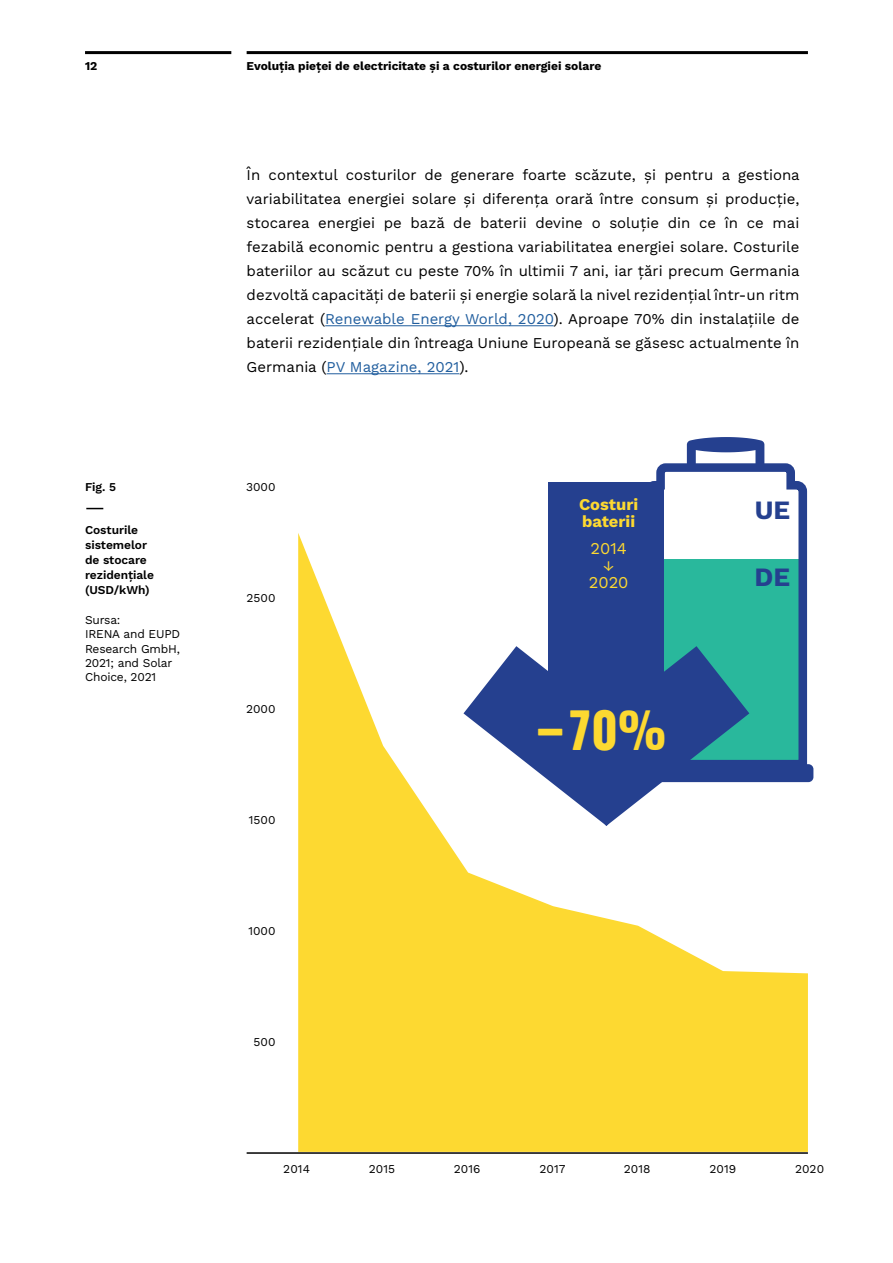
<style>
.page{position:relative;width:893px;height:1263px;background:#fff}
.page>*{position:absolute;margin:0;border:0;box-sizing:border-box;transform-origin:0 0}
.t1{font:48.9px "Zodiac Sans";color:#fdd931}
.t2{font:700 26.4px "Work Sans";color:#25408f}
.t3{font:700 16.5px/17.1px "Work Sans";color:#fdd931}
.t4{font:16.5px "Work Sans";color:#fdd931}
.t5{font:15px/24px "Work Sans";color:#000;text-align:justify}
.t6{font:14.7px "Work Sans";color:#fdd931}
.t7{font:12px/14.4px "Work Sans";letter-spacing:-.015em;color:#000}
.t8{font:700 12px "Work Sans";color:#000}
.t9{font:600 12px/15px "Work Sans";letter-spacing:-.005em;color:#000}
.s1{color:#215e9e}
</style>
<div class="page">
<hr style="left:247px;top:51px;width:561px;height:3px;background:#000">
<hr style="left:85px;top:51px;width:146px;height:3px;background:#000">
<svg style="left:298px;top:533px;width:510px;height:619px;fill:#fdd931"></svg>
<hr style="left:325px;top:325px;width:229px;height:1px;background:#215e9e">
<hr style="left:327px;top:373px;width:132px;height:1px;background:#215e9e">
<hr style="left:247px;top:1152px;width:561px;height:2px;background:#000">
<svg style="left:687px;top:437px;width:77px;height:22px"></svg>
<div style="left:638px;top:764px;width:175px;height:18px;background:#25408f;border-radius:5px"></div>
<svg style="left:650px;top:459px;width:161px;height:306px"></svg>
<div style="left:548px;top:482px;width:116px;height:240px;background:#25408f"></div>
<svg style="left:463px;top:646px;width:286px;height:180px"></svg>
<svg style="left:86px;top:508px;width:17px;height:1px"></svg>
<p class="t8" style="left:85px;top:56px;width:14px">12</p>
<p class="t9" style="left:85px;top:479px;width:33px">Fig. 5</p>
<p class="t9" style="left:85px;top:522px;width:70px">Costurile sistemelor de stocare rezidențiale (USD/kWh)</p>
<p class="t7" style="left:85px;top:612px;width:97px">Sursa:<br>IRENA and EUPD<br>Research GmbH,<br>2021; and Solar<br>Choice, 2021</p>
<p class="t8" style="left:247px;top:56px;width:356px">Evoluția pieței de electricitate și a costurilor energiei solare</p>
<p class="t5" style="left:247px;top:163px;width:555px">În contextul costurilor de generare foarte scăzute, și pentru a gestiona variabilitatea energiei solare și diferența orară între consum și producție, stocarea energiei pe bază de baterii devine o soluție din ce în ce mai fezabilă economic pentru a gestiona variabilitatea energiei solare. Costurile bateriilor au scăzut cu peste 70% în ultimii 7 ani, iar țări precum Germania dezvoltă capacități de baterii și energie solară la nivel rezidențial într-un ritm accelerat (<span class="s1">Renewable Energy World, 2020</span>). Aproape 70% din instalațiile de baterii rezidențiale din întreaga Uniune Europeană se găsesc actualmente în Germania (<span class="s1">PV Magazine, 2021</span>).</p>
<p class="t7" style="left:246px;top:479px;width:31px">3000</p>
<p class="t7" style="left:247px;top:590px;width:30px">2500</p>
<p class="t7" style="left:246px;top:701px;width:31px">2000</p>
<p class="t7" style="left:249px;top:812px;width:28px">1500</p>
<p class="t7" style="left:248px;top:923px;width:29px">1000</p>
<p class="t7" style="left:254px;top:1034px;width:23px">500</p>
<p class="t3" style="left:579px;top:495px;width:61px">Costuri baterii</p>
<p class="t4" style="left:590px;top:535px;width:38px">2014</p>
<p class="t6" style="left:603px;top:554px;width:13px">↓</p>
<p class="t4" style="left:589px;top:570px;width:41px">2020</p>
<h1 class="t1" style="left:535px;top:704px;width:133px">–70%</h1>
<h2 class="t2" style="left:755px;top:490px;width:37px">UE</h2>
<h2 class="t2" style="left:755px;top:557px;width:37px">DE</h2>
<p class="t7" style="left:283px;top:1161px;width:28px">2014</p>
<p class="t7" style="left:369px;top:1161px;width:28px">2015</p>
<p class="t7" style="left:454px;top:1161px;width:28px">2016</p>
<p class="t7" style="left:539px;top:1161px;width:28px">2017</p>
<p class="t7" style="left:624px;top:1161px;width:28px">2018</p>
<p class="t7" style="left:709px;top:1161px;width:28px">2019</p>
<p class="t7" style="left:795px;top:1161px;width:31px">2020</p>
</div>
